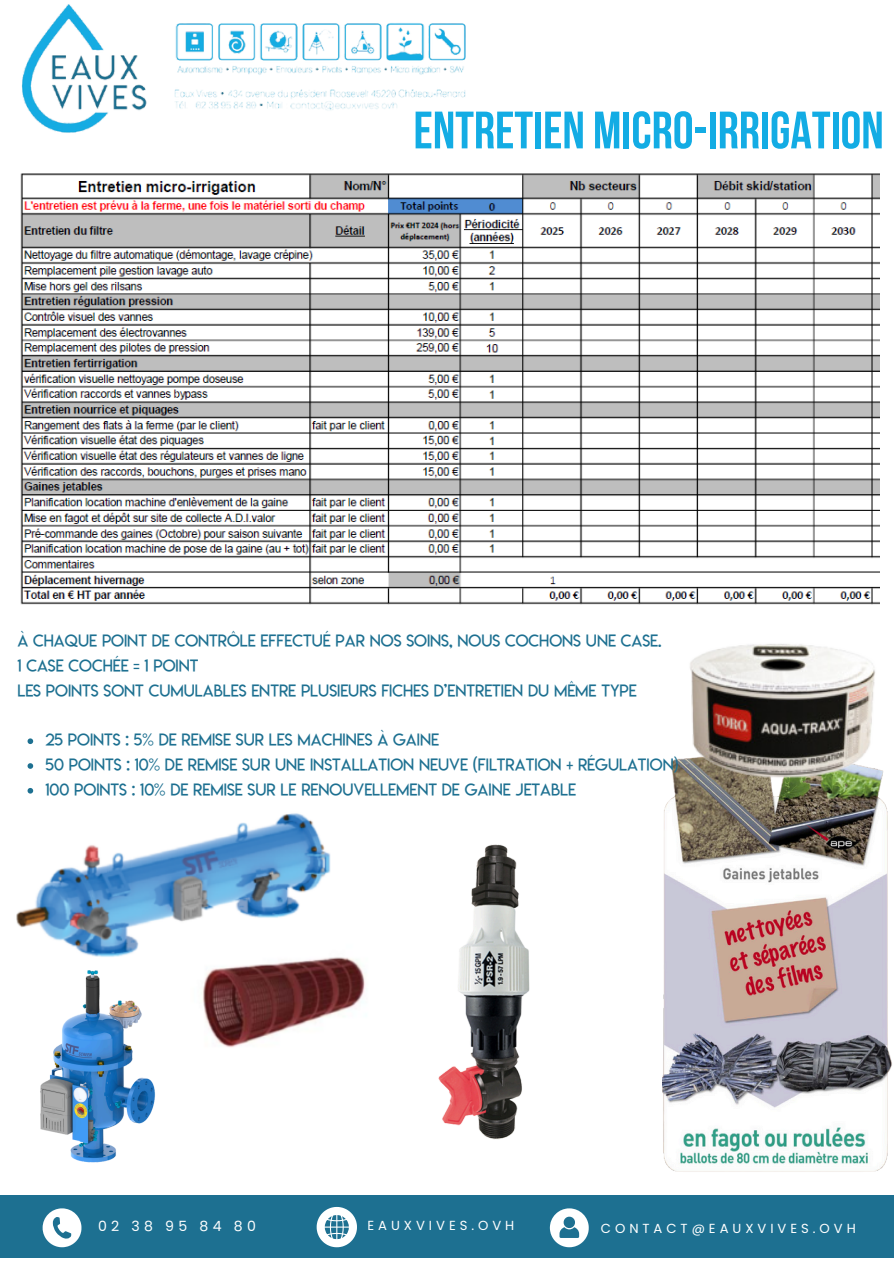
<style>
.page{position:relative;width:894px;height:1264px;background:#fff}
.page>*{position:absolute;margin:0;border:0;box-sizing:border-box;transform-origin:0 0}
.t1{font:700 52.5px "Bebas Neue";color:#13ace4}
.t2{font:16.5px/24.8px "Lemon Milklight";color:#1d7091}
.t3{font:14.1px "Poppins";letter-spacing:.3em;color:#fff}
.t4{font:13.2px "Poppins";letter-spacing:.3em;color:#fff}
</style>
<div class="page">
<div style="left:0;top:1195px;width:893px;height:62px;background:#1d7091"></div>
<svg style="left:43px;top:1208px;width:38px;height:39px"></svg>
<svg style="left:316px;top:1206px;width:41px;height:41px"></svg>
<svg style="left:549px;top:1208px;width:39px;height:39px"></svg>
<img style="left:22px;top:4px;width:444px;height:129px">
<img style="left:16px;top:813px;width:349px;height:235px">
<img style="left:438px;top:844px;width:92px;height:296px">
<img style="left:37px;top:965px;width:127px;height:198px">
<img style="left:662px;top:759px;width:229px;height:413px">
<img style="left:675px;top:644px;width:204px;height:140px">
<img style="left:20px;top:173px;width:858px;height:432px">
<svg style="left:28px;top:738px;width:5px;height:6px"></svg>
<svg style="left:28px;top:763px;width:5px;height:5px"></svg>
<svg style="left:28px;top:788px;width:5px;height:5px"></svg>
<p class="t1" style="left:413px;top:109px;width:471px">ENTRETIEN MICRO-IRRIGATION</p>
<p class="t2" style="left:17px;top:628px;width:645px">À CHAQUE POINT DE CONTRÔLE EFFECTUÉ PAR NOS SOINS, NOUS COCHONS UNE CASE.<br>1 CASE COCHÉE = 1 POINT<br>LES POINTS SONT CUMULABLES ENTRE PLUSIEURS FICHES D’ENTRETIEN DU MÊME TYPE</p>
<p class="t2" style="left:45px;top:727px;width:395px">25 POINTS : 5% DE REMISE SUR LES MACHINES À GAINE</p>
<p class="t2" style="left:45px;top:752px;width:634px">50 POINTS : 10% DE REMISE SUR UNE INSTALLATION NEUVE (FILTRATION + RÉGULATION)</p>
<p class="t2" style="left:45px;top:777px;width:532px">100 POINTS : 10% DE REMISE SUR LE RENOUVELLEMENT DE GAINE JETABLE</p>
<h1 class="t3" style="left:98px;top:1216px;width:159px">02 38 95 84 80</h1>
<p class="t4" style="left:367px;top:1216px;width:148px">EAUXVIVES.OVH</p>
<h2 class="t4" style="left:600px;top:1218px;width:256px">CONTACT@EAUXVIVES.OVH</h2>
</div>
